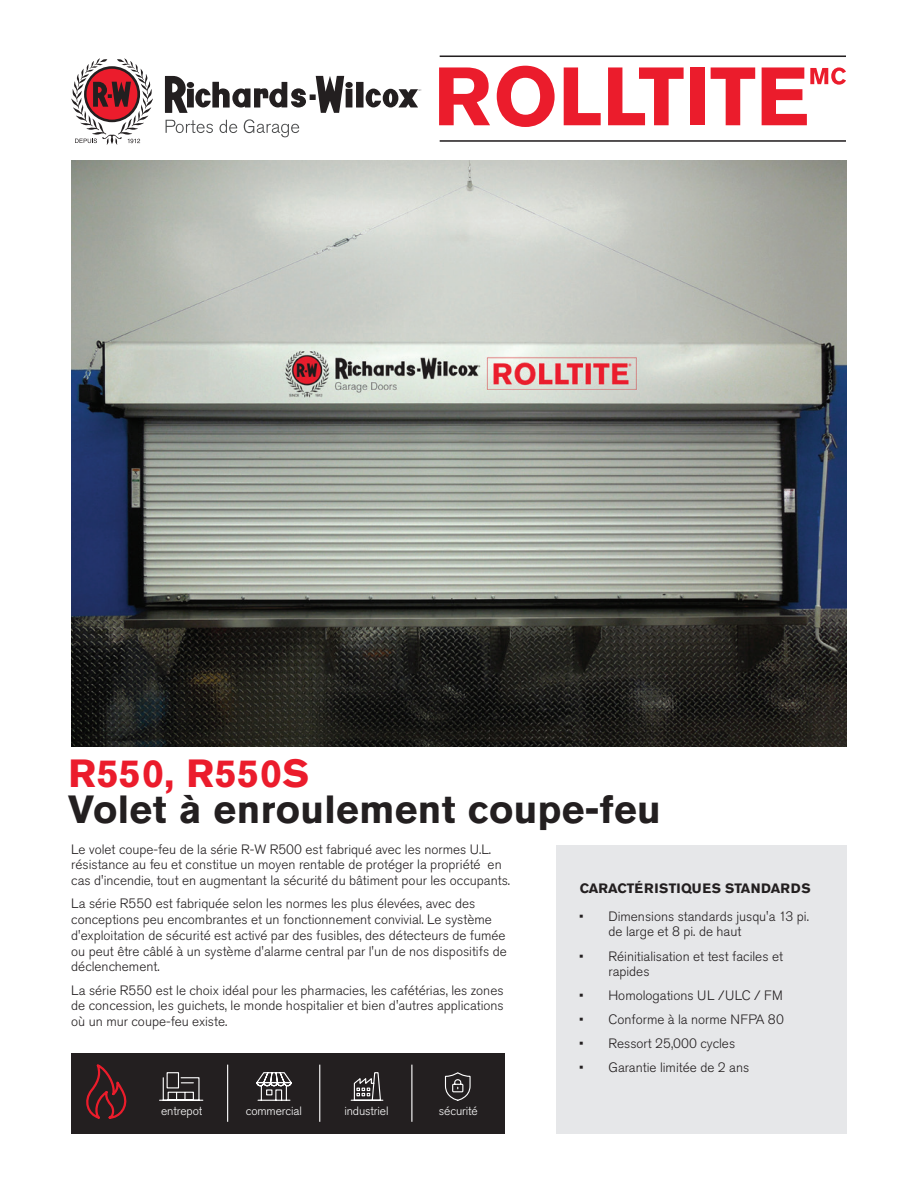
<style>
.page{position:relative;width:918px;height:1188px;background:#fff}
.page>*{position:absolute;margin:0;border:0;box-sizing:border-box;transform-origin:0 0}
.t1{font:700 81.9px "Akzidenz Grotesk Pro";color:#eb1c2c}
.t2{font:700 39px "Akzidenz Grotesk Pro";letter-spacing:.01em;color:#231f20}
.t3{font:700 39px "Akzidenz Grotesk Pro";letter-spacing:.015em;color:#eb1c2c}
.t4{font:300 13.5px/15.8px "Akzidenz Grotesk Pro";color:#231f20}
.t5{font:700 13.5px "Akzidenz Grotesk Pro";letter-spacing:.01em;color:#231f20}
.t6{font:300 12px "Akzidenz Grotesk Pro";letter-spacing:-.01em;color:#fff}
</style>
<div class="page">
<img style="left:71px;top:161px;width:776px;height:586px">
<div style="left:556px;top:845px;width:291px;height:289px;background:#e6e7e9"></div>
<svg style="left:165px;top:76px;width:23px;height:37px"></svg>
<div style="left:346px;top:89px;width:6px;height:18px;background:#231f20"></div>
<div style="left:345px;top:82px;width:8px;height:6px;background:#231f20;border-radius:50%"></div>
<div style="left:187px;top:89px;width:7px;height:18px;background:#231f20"></div>
<div style="left:187px;top:82px;width:7px;height:6px;background:#231f20;border-radius:50%"></div>
<div style="left:356px;top:82px;width:8px;height:26px;background:#231f20"></div>
<svg style="left:195px;top:76px;width:149px;height:37px"></svg>
<svg style="left:71px;top:58px;width:82px;height:87px"></svg>
<svg style="left:366px;top:89px;width:55px;height:19px"></svg>
<svg style="left:166px;top:120px;width:47px;height:13px"></svg>
<svg style="left:220px;top:120px;width:17px;height:13px"></svg>
<svg style="left:244px;top:119px;width:55px;height:18px"></svg>
<hr style="left:440px;top:55px;width:406px;height:2px;background:#231f20">
<hr style="left:440px;top:140px;width:406px;height:2px;background:#231f20">
<svg style="left:810px;top:67px;width:36px;height:18px"></svg>
<div style="left:71px;top:1054px;width:433px;height:80px;background:#231f20"></div>
<svg style="left:159px;top:1072px;width:45px;height:29px"></svg>
<svg style="left:256px;top:1072px;width:36px;height:29px"></svg>
<svg style="left:350px;top:1072px;width:34px;height:29px"></svg>
<hr style="left:227px;top:1065px;width:1px;height:57px;background:#fff">
<hr style="left:319px;top:1065px;width:1px;height:57px;background:#fff">
<hr style="left:411px;top:1065px;width:1px;height:57px;background:#fff">
<svg style="left:444px;top:1073px;width:27px;height:28px"></svg>
<svg style="left:86px;top:1064px;width:41px;height:55px"></svg>
<h1 class="t1" style="left:434px;top:44px;width:377px">ROLLTITE</h1>
<h2 class="t3" style="left:68px;top:748px;width:243px">R550, R550S</h2>
<h2 class="t2" style="left:68px;top:784px;width:594px">Volet à enroulement coupe-feu</h2>
<p class="t4" style="left:71px;top:841px;width:440px">Le volet coupe-feu de la série R-W R500 est fabriqué avec les normes U.L. résistance au feu et constitue un moyen rentable de protéger la propriété en cas d'incendie, tout en augmentant la sécurité du bâtiment pour les occupants.</p>
<p class="t4" style="left:71px;top:896px;width:437px">La série R550 est fabriquée selon les normes les plus élevées, avec des conceptions peu encombrantes et un fonctionnement convivial. Le système d'exploitation de sécurité est activé par des fusibles, des détecteurs de fumée ou peut être câblé à un système d'alarme central par l'un de nos dispositifs de déclenchement.</p>
<p class="t4" style="left:71px;top:982px;width:434px;text-align:justify">La série R550 est le choix idéal pour les pharmacies, les cafétérias, les zones de concession, les guichets, le monde hospitalier et bien d'autres applications où un mur coupe-feu existe.</p>
<p class="t5" style="left:580px;top:879px;width:232px">CARACTÉRISTIQUES STANDARDS</p>
<p class="t4" style="left:608px;top:909px;width:202px;line-height:15.1px;text-indent:-29px">• Dimensions standards jusqu'a 13 pi. de large et 8 pi. de haut</p>
<p class="t4" style="left:608px;top:948px;width:176px;line-height:15.1px;text-indent:-29px">• Réinitialisation et test faciles et rapides</p>
<p class="t4" style="left:579px;top:987px;width:205px">• Homologations UL /ULC / FM</p>
<p class="t4" style="left:579px;top:1011px;width:206px">• Conforme à la norme NFPA 80</p>
<p class="t4" style="left:579px;top:1035px;width:157px">• Ressort 25,000 cycles</p>
<p class="t4" style="left:579px;top:1060px;width:171px">• Garantie limitée de 2 ans</p>
<p class="t6" style="left:161px;top:1103px;width:43px">entrepot</p>
<p class="t6" style="left:246px;top:1103px;width:58px">commercial</p>
<p class="t6" style="left:344px;top:1103px;width:46px">industriel</p>
<p class="t6" style="left:439px;top:1103px;width:40px">sécurité</p>
</div>
